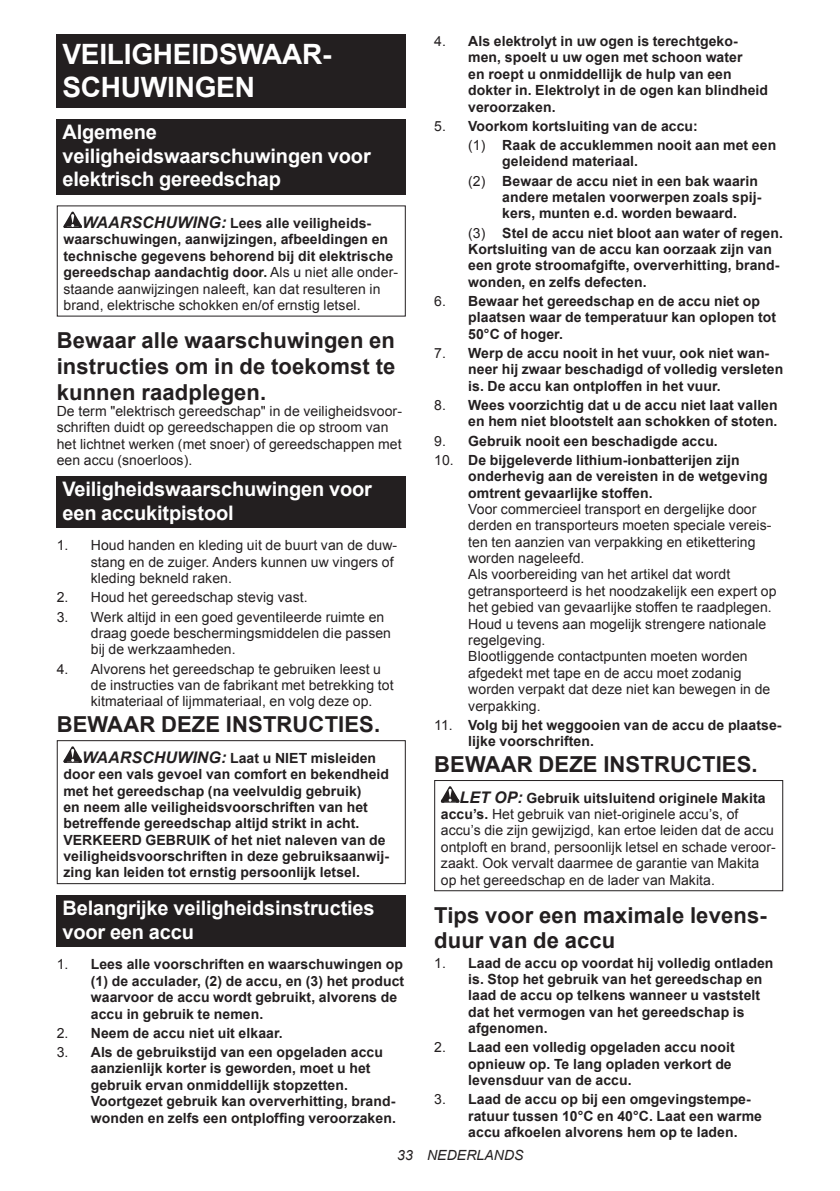
<style>
.page{position:relative;width:840px;height:1191px;background:#fff}
.page>*{position:absolute;margin:0;border:0;box-sizing:border-box;transform-origin:0 0}
.t1{font:700 28px/32.8px "Arial";letter-spacing:-.01em;color:#fff}
.t2{font:700 22px/25.8px "Arial";letter-spacing:.005em;color:#231f20;text-align:justify}
.t3{font:700 20px/23.4px "Arial";letter-spacing:-.01em;color:#fff}
.t4{font:700 14px/16.4px "Arial";letter-spacing:.005em;color:#231f20}
.t5{font:14px/16.4px "Arial";letter-spacing:.005em;color:#231f20}
.t6{font:italic 14px "Arial";letter-spacing:.005em;color:#231f20}
.s1{font-style:italic;font-size:16px}
.s2{font-weight:400}
.s3{font-weight:700;font-style:italic;font-size:16px}
.s4{font-weight:700}
</style>
<div class="page">
<div style="left:57px;top:34px;width:348px;height:74px;background:#231f20"></div>
<div style="left:57px;top:119px;width:348px;height:75px;background:#231f20"></div>
<svg style="left:63px;top:212px;width:19px;height:16px"></svg>
<div style="left:57px;top:476px;width:348px;height:52px;background:#231f20"></div>
<svg style="left:63px;top:746px;width:19px;height:16px"></svg>
<div style="left:57px;top:740px;width:348px;height:144px;border:1px solid #231f20"></div>
<div style="left:57px;top:895px;width:348px;height:52px;background:#231f20"></div>
<svg style="left:440px;top:786px;width:19px;height:16px"></svg>
<div style="left:434px;top:780px;width:348px;height:111px;border:1px solid #231f20"></div>
<h1 class="t1" style="left:62px;top:38px;width:270px">VEILIGHEIDSWAAR-<br>SCHUWINGEN</h1>
<h3 class="t3" style="left:62px;top:121px;width:310px">Algemene veiligheidswaarschuwingen voor elektrisch gereedschap</h3>
<p class="t4" style="left:63px;top:215px;width:336px;text-indent:19px"><span class="s1">WAARSCHUWING:</span> Lees alle veiligheids&shy;waarschuwingen, aanwijzingen, afbeeldingen en technische gegevens behorend bij dit elektrische gereedschap aandachtig door. <span class="s2">Als u niet alle onder&shy;staande aanwijzingen naleeft, kan dat resulteren in brand, elektrische schokken en/of ernstig letsel.</span></p>
<h2 class="t2" style="left:57px;top:328px;width:340px">Bewaar alle waarschuwingen en instructies om in de toekomst te kunnen raadplegen.</h2>
<p class="t5" style="left:57px;top:403px;width:346px">De term "elektrisch gereedschap" in de veiligheidsvoor&shy;schriften duidt op gereedschappen die op stroom van het lichtnet werken (met snoer) of gereedschappen met een accu (snoerloos).</p>
<h3 class="t3" style="left:62px;top:478px;width:311px">Veiligheidswaarschuwingen voor een accukitpistool</h3>
<p class="t5" style="left:91px;top:537px;width:308px;text-indent:-34px">1. Houd handen en kleding uit de buurt van de duw&shy;stang en de zuiger. Anders kunnen uw vingers of kleding bekneld raken.</p>
<p class="t5" style="left:57px;top:589px;width:252px">2. Houd het gereedschap stevig vast.</p>
<p class="t5" style="left:91px;top:608px;width:301px;text-indent:-34px">3. Werk altijd in een goed geventileerde ruimte en draag goede beschermingsmiddelen die passen bij de werkzaamheden.</p>
<p class="t5" style="left:91px;top:660px;width:304px;text-indent:-34px">4. Alvorens het gereedschap te gebruiken leest u de instructies van de fabrikant met betrekking tot kitmateriaal of lijmmateriaal, en volg deze op.</p>
<h2 class="t2" style="left:57px;top:712px;width:325px">BEWAAR DEZE INSTRUCTIES.</h2>
<p class="t4" style="left:63px;top:750px;width:327px;text-indent:19px"><span class="s1">WAARSCHUWING:</span> Laat u NIET misleiden door een vals gevoel van comfort en bekendheid met het gereedschap (na veelvuldig gebruik)<br>en neem alle veiligheidsvoorschriften van het betreffende gereedschap altijd strikt in acht.<br>VERKEERD GEBRUIK of het niet naleven van de veiligheidsvoorschriften in deze gebruiksaanwij&shy;zing kan leiden tot ernstig persoonlijk letsel.</p>
<h3 class="t3" style="left:62px;top:897px;width:313px">Belangrijke veiligheidsinstructies voor een accu</h3>
<p class="t4" style="left:91px;top:956px;width:315px;text-indent:-34px"><span class="s2">1.</span> Lees alle voorschriften en waarschuwingen op (1) de acculader, (2) de accu, en (3) het product waarvoor de accu wordt gebruikt, alvorens de accu in gebruik te nemen.</p>
<p class="t4" style="left:57px;top:1025px;width:227px"><span class="s2">2.</span> Neem de accu niet uit elkaar.</p>
<p class="t4" style="left:91px;top:1044px;width:306px;text-indent:-34px"><span class="s2">3.</span> Als de gebruikstijd van een opgeladen accu aanzienlijk korter is geworden, moet u het gebruik ervan onmiddellijk stopzetten.<br>Voortgezet gebruik kan oververhitting, brand&shy;wonden en zelfs een ontploffing veroorzaken.</p>
<p class="t4" style="left:468px;top:33px;width:301px;text-indent:-34px"><span class="s2">4.</span> Als elektrolyt in uw ogen is terechtgeko&shy;men, spoelt u uw ogen met schoon water<br>en roept u onmiddellijk de hulp van een dokter in. Elektrolyt in de ogen kan blindheid veroorzaken.</p>
<p class="t4" style="left:468px;top:117px;width:309px;line-height:19.2px;text-indent:-34px"><span class="s2">5.</span> Voorkom kortsluiting van de accu:<br><span class="s2">(1)</span> Raak de accuklemmen nooit aan met een</p>
<p class="t4" style="left:468px;top:152px;width:291px;line-height:19.2px;text-indent:34px">geleidend materiaal.<br><span class="s2">(2)</span> Bewaar de accu niet in een bak waarin</p>
<p class="t4" style="left:502px;top:189px;width:260px">andere metalen voorwerpen zoals spij&shy;kers, munten e.d. worden bewaard.</p>
<p class="t4" style="left:468px;top:225px;width:316px"><span class="s2">(3)</span> Stel de accu niet bloot aan water of regen.<br>Kortsluiting van de accu kan oorzaak zijn van een grote stroomafgifte, oververhitting, brand&shy;wonden, en zelfs defecten.</p>
<p class="t4" style="left:468px;top:293px;width:309px;text-indent:-34px"><span class="s2">6.</span> Bewaar het gereedschap en de accu niet op plaatsen waar de temperatuur kan oplopen tot<br>50°C of hoger.</p>
<p class="t4" style="left:468px;top:345px;width:316px;text-indent:-34px"><span class="s2">7.</span> Werp de accu nooit in het vuur, ook niet wan&shy;neer hij zwaar beschadigd of volledig versleten is. De accu kan ontploffen in het vuur.</p>
<p class="t4" style="left:434px;top:397px;width:345px;text-align:right"><span class="s2">8.</span> Wees voorzichtig dat u de accu niet laat vallen en hem niet blootstelt aan schokken of stoten.</p>
<p class="t4" style="left:434px;top:433px;width:285px"><span class="s2">9.</span> Gebruik nooit een beschadigde accu.</p>
<p class="t4" style="left:468px;top:452px;width:300px;text-indent:-34px"><span class="s2">10.</span> De bijgeleverde lithium-ionbatterijen zijn onderhevig aan de vereisten in de wetgeving omtrent gevaarlijke stoffen.</p>
<p class="t5" style="left:468px;top:501px;width:310px">Voor commercieel transport en dergelijke door derden en transporteurs moeten speciale vereis&shy;ten ten aanzien van verpakking en etikettering worden nageleefd.<br>Als voorbereiding van het artikel dat wordt getransporteerd is het noodzakelijk een expert op het gebied van gevaarlijke stoffen te raadplegen.<br>Houd u tevens aan mogelijk strengere nationale regelgeving.<br>Blootliggende contactpunten moeten worden afgedekt met tape en de accu moet zodanig worden verpakt dat deze niet kan bewegen in de verpakking.</p>
<p class="t4" style="left:468px;top:717px;width:314px;text-indent:-34px"><span class="s2">11.</span> Volg bij het weggooien van de accu de plaatse&shy;lijke voorschriften.</p>
<h2 class="t2" style="left:434px;top:752px;width:325px">BEWAAR DEZE INSTRUCTIES.</h2>
<p class="t5" style="left:440px;top:789px;width:336px;text-indent:19px"><span class="s3">LET OP:</span> <span class="s4">Gebruik uitsluitend originele Makita accu’s.</span> Het gebruik van niet-originele accu’s, of accu’s die zijn gewijzigd, kan ertoe leiden dat de accu ontploft en brand, persoonlijk letsel en schade veroor&shy;zaakt. Ook vervalt daarmee de garantie van Makita op het gereedschap en de lader van Makita.</p>
<h2 class="t2" style="left:434px;top:902px;width:334px">Tips voor een maximale levens&shy;duur van de accu</h2>
<p class="t4" style="left:468px;top:955px;width:306px;text-indent:-34px"><span class="s2">1.</span> Laad de accu op voordat hij volledig ontladen is. Stop het gebruik van het gereedschap en laad de accu op telkens wanneer u vaststelt dat het vermogen van het gereedschap is afgenomen.</p>
<p class="t4" style="left:468px;top:1039px;width:268px;text-indent:-34px"><span class="s2">2.</span> Laad een volledig opgeladen accu nooit opnieuw op. Te lang opladen verkort de levensduur van de accu.</p>
<p class="t4" style="left:468px;top:1091px;width:295px;text-indent:-34px"><span class="s2">3.</span> Laad de accu op bij een omgevingstempe&shy;ratuur tussen 10°C en 40°C. Laat een warme accu afkoelen alvorens hem op te laden.</p>
<p class="t6" style="left:397px;top:1146px;width:128px">33 NEDERLANDS</p>
</div>
